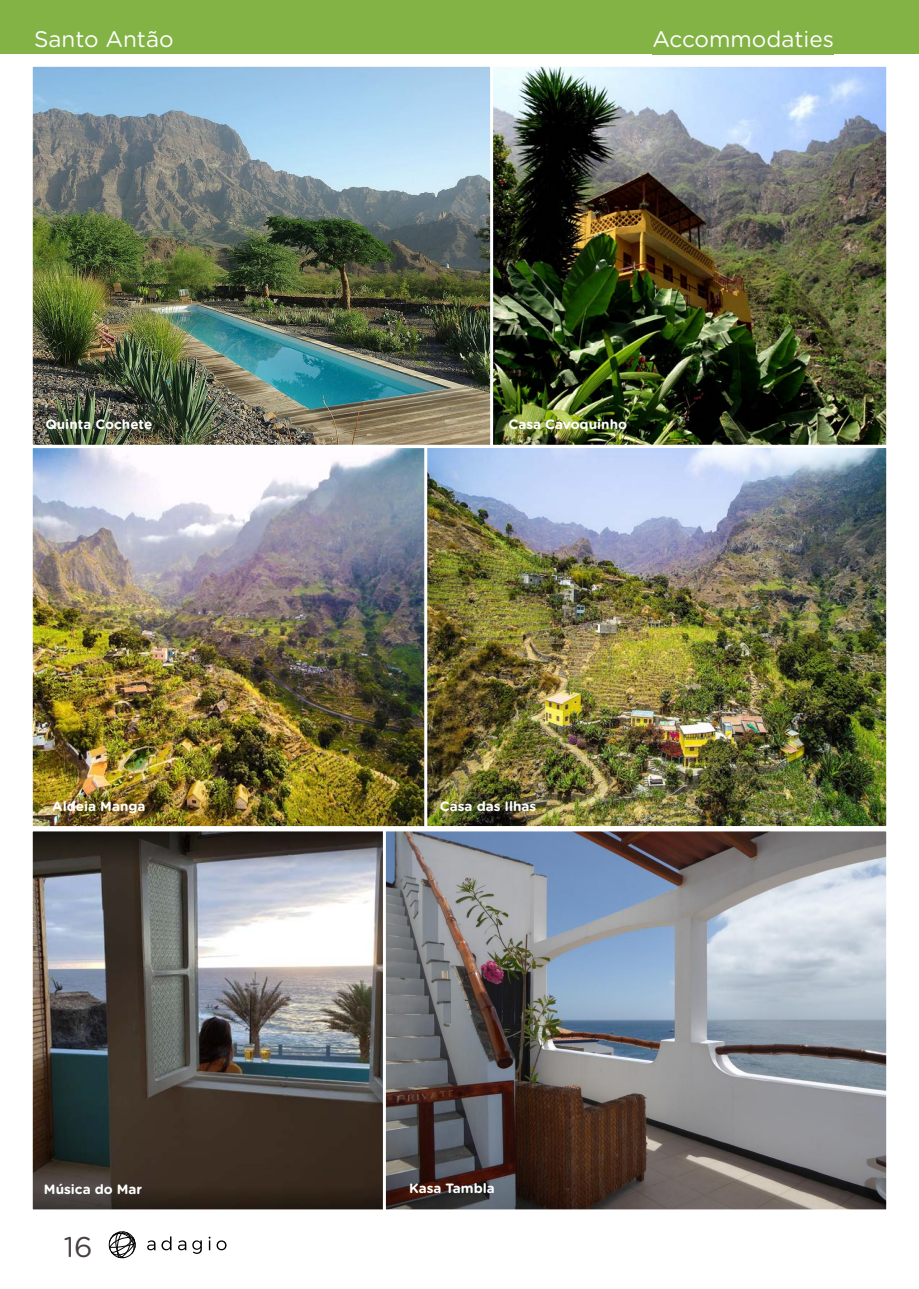
<style>
.page{position:relative;width:919px;height:1289px;background:#fff}
.page>*{position:absolute;margin:0;border:0;box-sizing:border-box;transform-origin:0 0}
.t1{font:28.5px "Gotham Rounded";color:#483f3f}
.t2{font:22.5px "Gotham Rounded";color:#fff}
.t3{font:700 13.5px "Gotham Rounded";color:#fff}
</style>
<div class="page">
<svg style="left:108px;top:1231px;width:28px;height:27px"></svg>
<svg style="left:147px;top:1240px;width:8px;height:10px"></svg>
<svg style="left:161px;top:1236px;width:10px;height:14px"></svg>
<svg style="left:178px;top:1240px;width:8px;height:10px"></svg>
<svg style="left:192px;top:1240px;width:10px;height:13px"></svg>
<svg style="left:208px;top:1236px;width:2px;height:14px"></svg>
<svg style="left:216px;top:1240px;width:10px;height:10px"></svg>
<img style="left:34px;top:68px;width:456px;height:376px">
<div style="left:30px;top:64px;width:464px;height:384px;border:3px solid #fff"></div>
<img style="left:494px;top:68px;width:391px;height:376px">
<div style="left:490px;top:64px;width:399px;height:384px;border:3px solid #fff"></div>
<img style="left:34px;top:832px;width:851px;height:376px">
<div style="left:30px;top:828px;width:357px;height:384px;border:3px solid #fff"></div>
<div style="left:383px;top:828px;width:506px;height:384px;border:3px solid #fff"></div>
<div style="left:0;top:0;width:918px;height:54px;background:#83b245"></div>
<img style="left:34px;top:449px;width:851px;height:376px">
<div style="left:30px;top:445px;width:399px;height:384px;border:3px solid #fff"></div>
<div style="left:424px;top:445px;width:465px;height:384px;border:3px solid #fff"></div>
<p class="t2" style="left:34px;top:24px;width:141px">Santo Antão</p>
<p class="t2" style="left:652px;top:24px;width:183px">Accommodaties</p>
<p class="t3" style="left:45px;top:414px;width:108px">Quinta Cochete</p>
<p class="t3" style="left:508px;top:415px;width:120px">Casa Cavoquinho</p>
<p class="t3" style="left:52px;top:796px;width:95px">Aldeia Manga</p>
<p class="t3" style="left:440px;top:796px;width:98px">Casa das Ilhas</p>
<p class="t3" style="left:44px;top:1179px;width:100px">Música do Mar</p>
<p class="t3" style="left:409px;top:1178px;width:87px">Kasa Tambla</p>
<h1 class="t1" style="left:64px;top:1227px;width:30px">16</h1>
</div>
